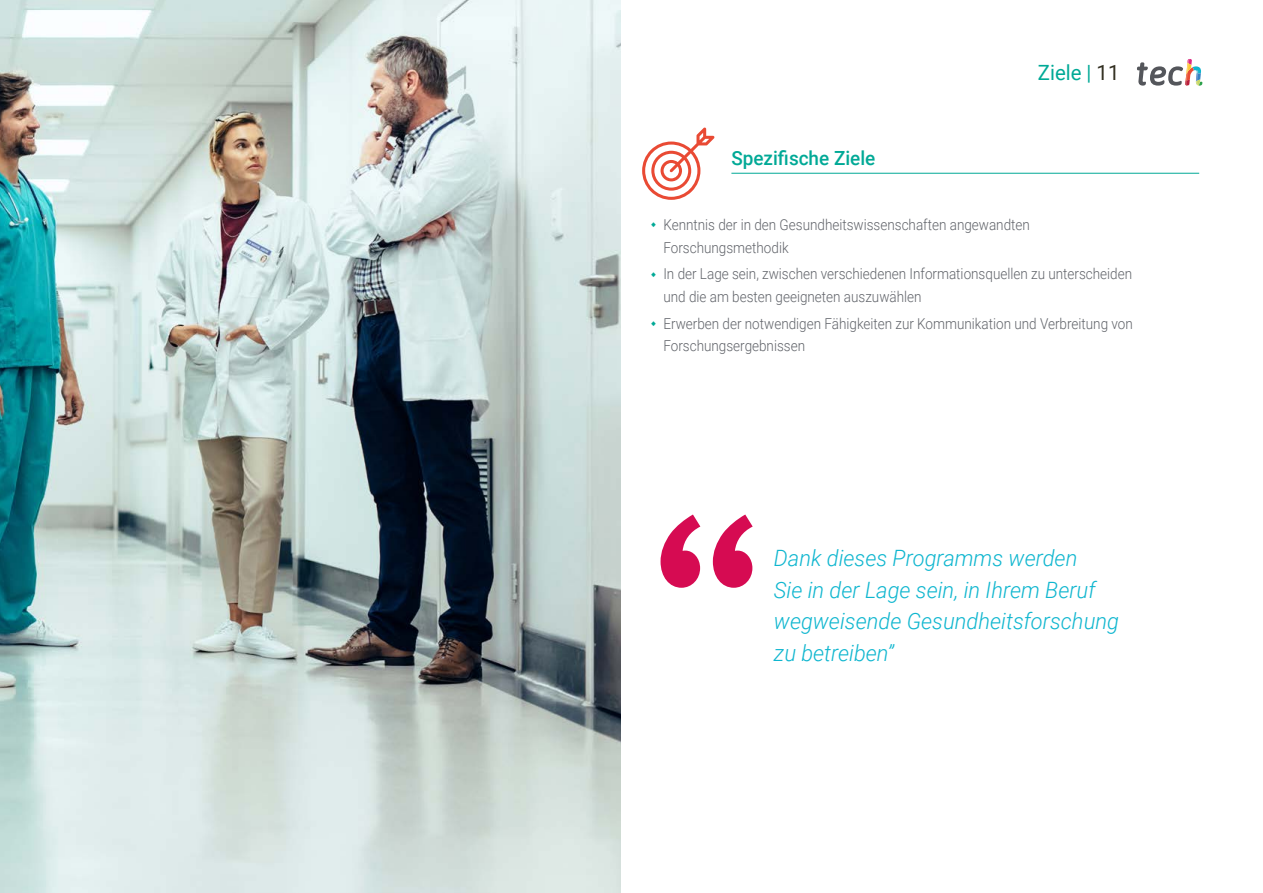
<style>
.page{position:relative;width:1263px;height:893px;background:#fff}
.page>*{position:absolute;margin:0;border:0;box-sizing:border-box;transform-origin:0 0}
.t1{font:italic 300 22.5px/31.5px "Roboto";color:#0fb6cf}
.t2{font:21px "Roboto";color:#00a996}
.t3{font:500 19.5px "Roboto";color:#00a996}
.t4{font:300 15px/22.5px "Roboto";color:#61646a;scale:.9 1}
.s1{color:#312e20}
</style>
<div class="page">
<img style="left:0;top:0;width:621px;height:893px">
<svg style="left:1137px;top:59px;width:65px;height:27px"></svg>
<hr style="left:731px;top:173px;width:468px;height:1px;background:#00a996">
<svg style="left:642px;top:127px;width:72px;height:73px"></svg>
<svg style="left:660px;top:514px;width:93px;height:74px"></svg>
<h3 class="t3" style="left:731px;top:144px;width:145px">Spezifische Ziele</h3>
<h2 class="t2" style="left:1038px;top:57px;width:83px">Ziele | <span class="s1">11</span></h2>
<p class="t4" style="left:663px;top:213px;width:409px">Kenntnis der in den Gesundheitswissenschaften angewandten<br>Forschungsmethodik</p>
<p class="t4" style="left:663px;top:262px;width:522px">In der Lage sein, zwischen verschiedenen Informationsquellen zu unterscheiden und die am besten geeigneten auszuwählen</p>
<p class="t4" style="left:663px;top:312px;width:523px">Erwerben der notwendigen Fähigkeiten zur Kommunikation und Verbreitung von<br>Forschungsergebnissen</p>
<h1 class="t1" style="left:774px;top:542px;width:347px">Dank dieses Programms werden<br>Sie in der Lage sein, in Ihrem Beruf wegweisende Gesundheitsforschung zu betreiben”</h1>
</div>
